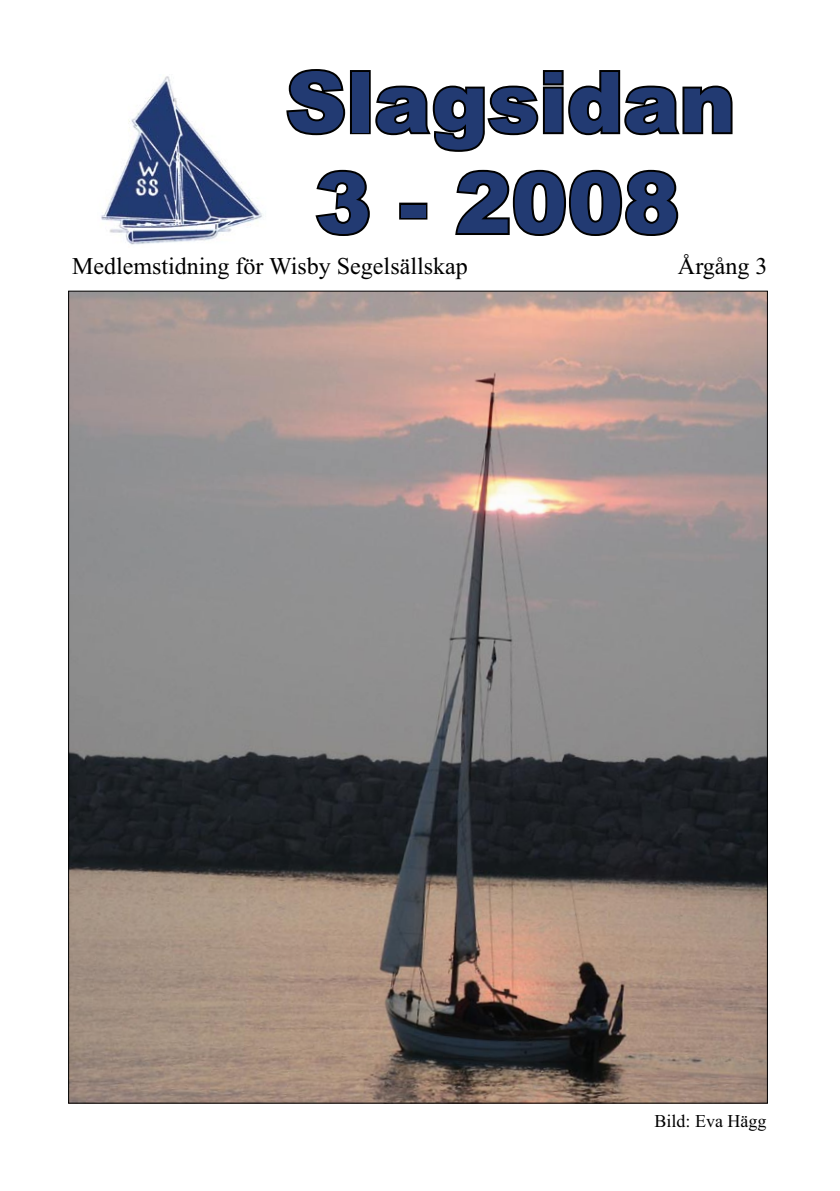
<style>
.page{position:relative;width:840px;height:1191px;background:#fff}
.page>*{position:absolute;margin:0;border:0;box-sizing:border-box;transform-origin:0 0}
.t1{font:900 84px/100.8px "Arial";color:#223a72;text-align:center}
.t2{font:24px "Times New Roman";color:#000}
.t3{font:18px "Times New Roman";color:#000}
</style>
<div class="page">
<svg style="left:286px;top:69px;width:447px;height:83px"></svg>
<img style="left:125px;top:76px;width:99px;height:91px">
<svg style="left:68px;top:167px;width:700px;height:128px"></svg>
<img style="left:70px;top:293px;width:695px;height:808px">
<h1 class="t1" style="left:285px;top:49px;width:451px">Slagsidan<br>3 - 2008</h1>
<p class="t2" style="left:72px;top:250px;width:397px">Medlemstidning för Wisby Segelsällskap</p>
<p class="t2" style="left:677px;top:250px;width:91px">Årgång 3</p>
<p class="t3" style="left:654px;top:1108px;width:113px">Bild: Eva Hägg</p>
</div>
